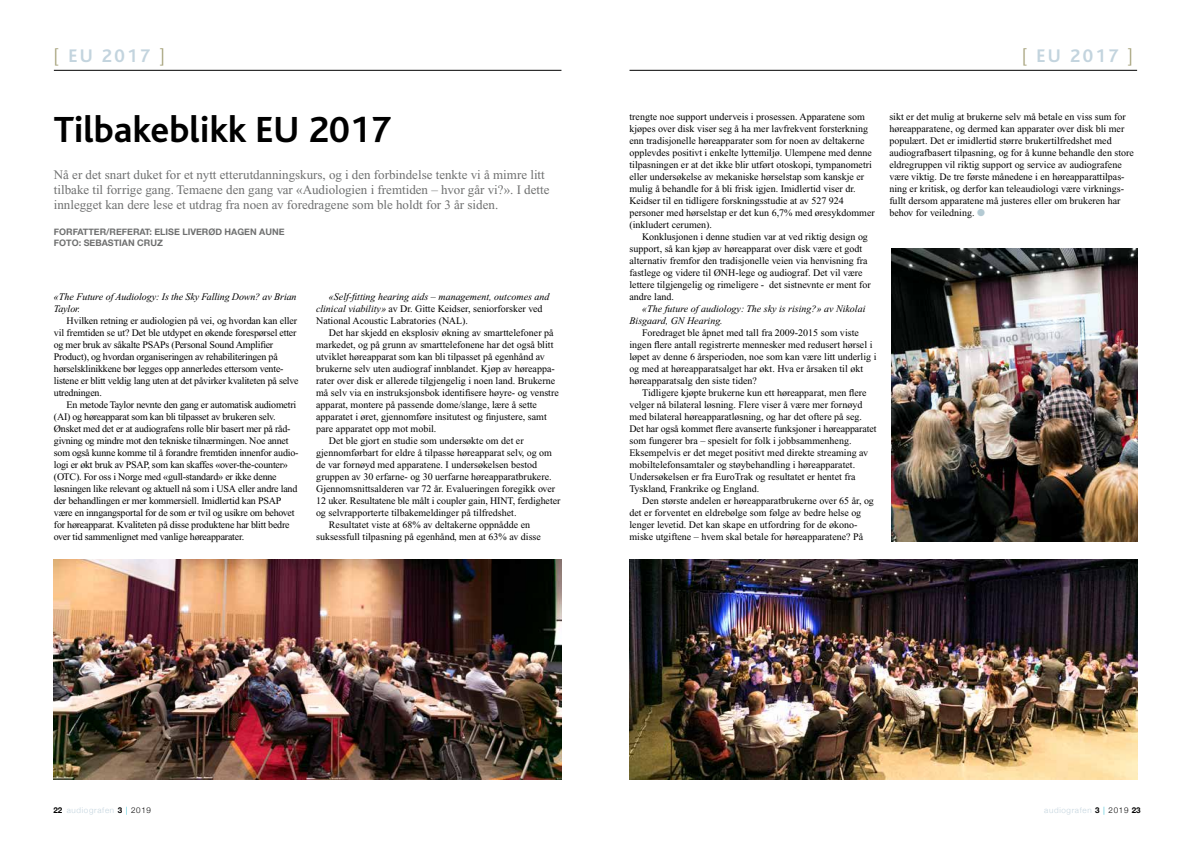
<style>
.page{position:relative;width:1191px;height:842px;background:#fff}
.page>*{position:absolute;margin:0;border:0;box-sizing:border-box;transform-origin:0 0}
.t1{font:700 38px "Bliss";color:#000}
.t2{font:700 19.1px "Bliss";letter-spacing:.12em;color:#c3d4de}
.t3{font:13px/15px "Times New Roman";color:#6f7070}
.t4{font:10px/12px "Times New Roman";color:#000}
.t5{font:10px/12px "Times New Roman";letter-spacing:-.02em;color:#000}
.t6{font:italic 10px/12px "Times New Roman";color:#000}
.t7{font:700 9px/11px "Helvetica Neue";color:#6f7070}
.t8{font:300 8px "Helvetica Neue";letter-spacing:.085em;color:#c3d4de}
.s1{font-family:"Helvetica Neue";font-weight:300;color:#a4a078}
.s2{font-style:italic}
.s3{color:#b4cad3}
.s4{font-weight:700;color:#000}
.s5{color:#21b8cf}
.s6{color:#000}
</style>
<div class="page">
<hr style="left:54px;top:70px;width:507px;height:1px;background:#000">
<hr style="left:629px;top:70px;width:508px;height:1px;background:#000">
<img style="left:54px;top:560px;width:507px;height:220px">
<img style="left:629px;top:560px;width:508px;height:220px">
<img style="left:891px;top:248px;width:246px;height:293px">
<h2 class="t2" style="left:54px;top:46px;width:112px"><span class="s1">[</span> EU 2017 <span class="s1">]</span></h2>
<h2 class="t2" style="left:1022px;top:46px;width:112px"><span class="s1">[</span> EU 2017 <span class="s1">]</span></h2>
<h1 class="t1" style="left:54px;top:109px;width:339px">Tilbakeblikk EU 2017</h1>
<p class="t3" style="left:54px;top:167px;width:497px">Nå er det snart duket for et nytt etterutdanningskurs, og i den forbindelse tenkte vi å mimre litt tilbake til forrige gang. Temaene den gang var «Audiologien i fremtiden – hvor går vi?». I dette innlegget kan dere lese et utdrag fra noen av foredragene som ble holdt for 3 år siden.</p>
<p class="t7" style="left:54px;top:226px;width:232px">FORFATTER/REFERAT: ELISE LIVERØD HAGEN AUNE<br>FOTO: SEBASTIAN CRUZ</p>
<p class="t6" style="left:54px;top:291px;width:244px">«The Future of Audiology: Is the Sky Falling Down? av Brian<br>Taylor.</p>
<p class="t5" style="left:54px;top:315px;width:246px;text-indent:13px">Hvilken retning er audiologien på vei, og hvordan kan eller vil fremtiden se ut? Det ble utdypet en økende forespørsel etter og mer bruk av såkalte PSAPs (Personal Sound Amplifier Product), og hvordan organiseringen av rehabiliteringen på hørselsklinikkene bør legges opp annerledes ettersom vente&shy;listene er blitt veldig lang uten at det påvirker kvaliteten på selve utredningen.</p>
<p class="t5" style="left:54px;top:399px;width:246px;text-indent:13px">En metode Taylor nevnte den gang er automatisk audiometri (AI) og høreapparat som kan bli tilpasset av brukeren selv.<br>Ønsket med det er at audiografens rolle blir basert mer på råd&shy;givning og mindre mot den tekniske tilnærmingen. Noe annet som også kunne komme til å forandre fremtiden innenfor audio&shy;logi er økt bruk av PSAP, som kan skaffes «over-the-counter» (OTC). For oss i Norge med «gull-standard» er ikke denne løsningen like relevant og aktuell nå som i USA eller andre land der behandlingen er mer kommersiell. Imidlertid kan PSAP være en inngangsportal for de som er tvil og usikre om behovet for høreapparat. Kvaliteten på disse produktene har blitt bedre over tid sammenlignet med vanlige høreapparater.</p>
<p class="t4" style="left:316px;top:291px;width:235px;text-indent:13px"><span class="s2">«Self-fitting hearing aids – management, outcomes and clinical viability»</span> av Dr. Gitte Keidser, seniorforsker ved<br>National Acoustic Labratories (NAL).</p>
<p class="t4" style="left:329px;top:327px;width:226px">Det har skjedd en eksplosiv økning av smarttelefoner på</p>
<p class="t4" style="left:316px;top:339px;width:239px">markedet, og på grunn av smarttelefonene har det også blitt</p>
<p class="t4" style="left:316px;top:351px;width:230px">utviklet høreapparat som kan bli tilpasset på egenhånd av</p>
<p class="t4" style="left:316px;top:363px;width:240px">brukerne selv uten audiograf innblandet. Kjøp av høreappa-</p>
<p class="t4" style="left:316px;top:375px;width:241px">rater over disk er allerede tilgjengelig i noen land. Brukerne</p>
<p class="t4" style="left:316px;top:387px;width:244px">må selv via en instruksjonsbok identifisere høyre- og venstre</p>
<p class="t4" style="left:316px;top:399px;width:222px">apparat, montere på passende dome/slange, lære å sette</p>
<p class="t4" style="left:316px;top:411px;width:232px">apparatet i øret, gjennomføre insitutest og finjustere, samt</p>
<p class="t4" style="left:316px;top:423px;width:122px">pare apparatet opp mot mobil.</p>
<p class="t4" style="left:329px;top:435px;width:196px">Det ble gjort en studie som undersøkte om det er</p>
<p class="t4" style="left:316px;top:447px;width:237px">gjennomførbart for eldre å tilpasse høreapparat selv, og om</p>
<p class="t4" style="left:316px;top:459px;width:222px">de var fornøyd med apparatene. I undersøkelsen bestod</p>
<p class="t4" style="left:316px;top:471px;width:237px">gruppen av 30 erfarne- og 30 uerfarne høreapparatbrukere.</p>
<p class="t4" style="left:316px;top:483px;width:240px">Gjennomsnittsalderen var 72 år. Evalueringen foregikk over</p>
<p class="t4" style="left:316px;top:495px;width:246px">12 uker. Resultatene ble målt i coupler gain, HINT, ferdigheter</p>
<p class="t4" style="left:316px;top:507px;width:202px">og selvrapporterte tilbakemeldinger på tilfredshet.</p>
<p class="t4" style="left:329px;top:519px;width:203px">Resultatet viste at 68% av deltakerne oppnådde en</p>
<p class="t4" style="left:316px;top:531px;width:226px">suksessfull tilpasning på egenhånd, men at 63% av disse</p>
<p class="t4" style="left:629px;top:111px;width:247px">trengte noe support underveis i prosessen. Apparatene som kjøpes over disk viser seg å ha mer lavfrekvent forsterkning enn tradisjonelle høreapparater som for noen av deltakerne opplevdes positivt i enkelte lyttemiljø. Ulempene med denne tilpasningen er at det ikke blir utført otoskopi, tympanometri eller undersøkelse av mekaniske hørselstap som kanskje er mulig å behandle for å bli frisk igjen. Imidlertid viser dr.<br>Keidser til en tidligere forskningsstudie at av 527 924 personer med hørselstap er det kun 6,7% med øresykdommer (inkludert cerumen).</p>
<p class="t4" style="left:629px;top:231px;width:243px;text-indent:13px">Konklusjonen i denne studien var at ved riktig design og support, så kan kjøp av høreapparat over disk være et godt alternativ fremfor den tradisjonelle veien via henvisning fra fastlege og videre til ØNH-lege og audiograf. Det vil være lettere tilgjengelig og rimeligere - det sistnevnte er ment for andre land.</p>
<p class="t6" style="left:629px;top:303px;width:237px;text-indent:13px">«The future of audiology: The sky is rising?» av Nikolai<br>Bisgaard, GN Hearing.</p>
<p class="t4" style="left:629px;top:327px;width:248px;text-indent:13px">Foredraget ble åpnet med tall fra 2009-2015 som viste ingen flere antall registrerte mennesker med redusert hørsel i løpet av denne 6 årsperioden, noe som kan være litt underlig i og med at høreapparatsalget har økt. Hva er årsaken til økt høreapparatsalg den siste tiden?</p>
<p class="t4" style="left:629px;top:387px;width:249px;text-indent:13px">Tidligere kjøpte brukerne kun ett høreapparat, men flere velger nå bilateral løsning. Flere viser å være mer fornøyd med bilateral høreapparatløsning, og har det oftere på seg.<br>Det har også kommet flere avanserte funksjoner i høreapparatet som fungerer bra – spesielt for folk i jobbsammenheng.<br>Eksempelvis er det meget positivt med direkte streaming av mobiltelefonsamtaler og støybehandling i høreapparatet.<br>Undersøkelsen er fra EuroTrak og resultatet er hentet fra Tyskland, Frankrike og England.</p>
<p class="t4" style="left:629px;top:495px;width:246px;text-indent:13px">Den største andelen er høreapparatbrukerne over 65 år, og det er forventet en eldrebølge som følge av bedre helse og lenger levetid. Det kan skape en utfordring for de økono&shy;miske utgiftene – hvem skal betale for høreapparatene? På</p>
<p class="t4" style="left:889px;top:111px;width:246px">sikt er det mulig at brukerne selv må betale en viss sum for høreapparatene, og dermed kan apparater over disk bli mer populært. Det er imidlertid større brukertilfredshet med audiografbasert tilpasning, og for å kunne behandle den store eldregruppen vil riktig support og service av audiografene være viktig. De tre første månedene i en høreapparattilpas&shy;ning er kritisk, og derfor kan teleaudiologi være virknings&shy;fullt dersom apparatene må justeres eller om brukeren har behov for veiledning. <span class="s3">●</span></p>
<p class="t8" style="left:53px;top:804px;width:99px"><span class="s4">22</span> audiografen <span class="s4">3</span> <span class="s5">|</span> <span class="s6">2019</span></p>
<p class="t8" style="left:1044px;top:804px;width:98px">audiografen <span class="s4">3</span> <span class="s5">|</span> <span class="s6">2019</span> <span class="s4">23</span></p>
</div>
